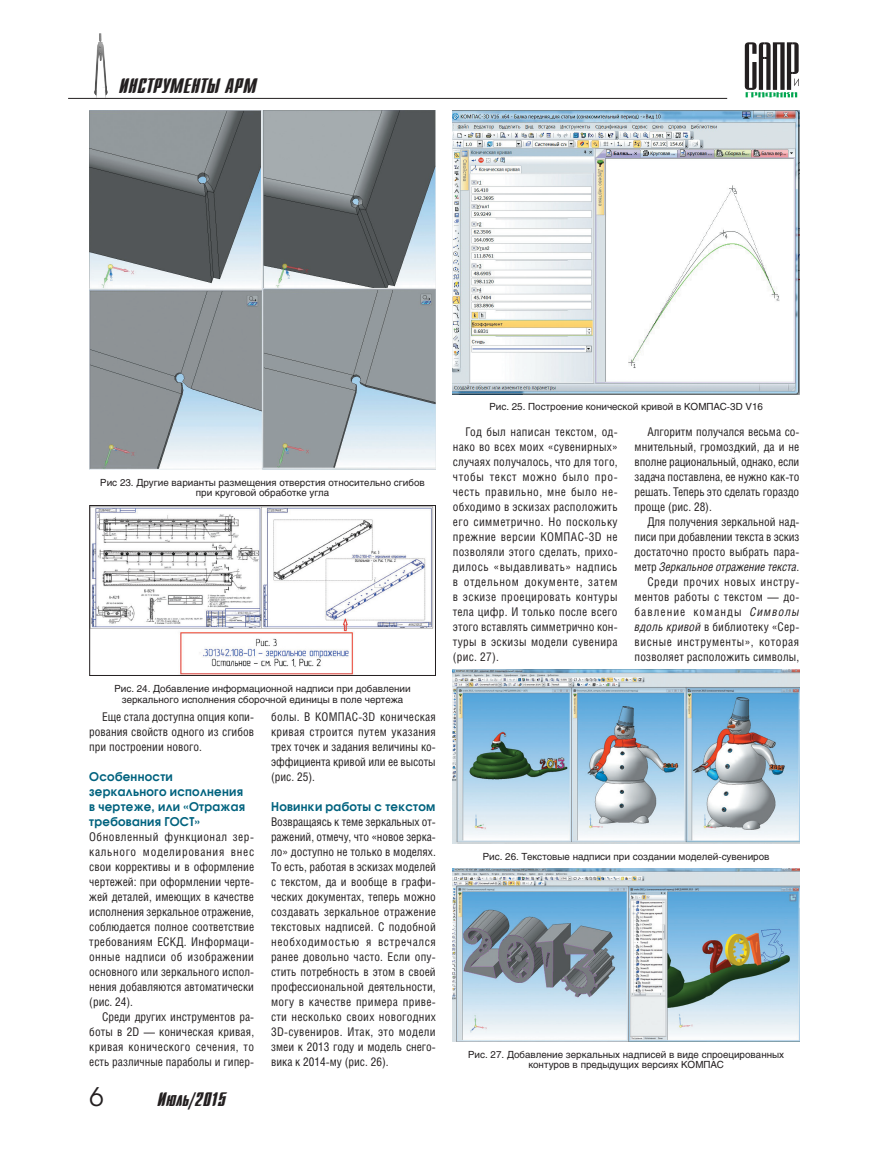
<style>
.page{position:relative;width:893px;height:1170px;background:#fff}
.page>*{position:absolute;margin:0;border:0;box-sizing:border-box;transform-origin:0 0}
.t1{font:25.5px "Avant Garde C";color:#231f20}
.t2{font:21px "Dagger C";letter-spacing:.025em;color:#231f20}
.t3{font:19.5px "Dagger C";letter-spacing:.025em;color:#231f20}
.t4{font:12px/15px "Helios Cond";color:#231f20;text-align:justify}
.t5{font:700 12px/15px "Avant Garde C";letter-spacing:.025em;color:#00627e}
.t6{font:9.75px/10.5px "Helios";color:#231f20;text-align:center}
.s1{font-style:italic}
</style>
<div class="page">
<img style="left:94px;top:33px;width:14px;height:65px">
<svg style="left:745px;top:42px;width:54px;height:55px"></svg>
<hr style="left:68px;top:98px;width:659px;height:1px;background:#231f20">
<img style="left:91px;top:507px;width:343px;height:166px">
<div style="left:89px;top:505px;width:347px;height:170px;border:1px solid #231f20"></div>
<img style="left:453px;top:111px;width:346px;height:283px">
<img style="left:453px;top:669px;width:346px;height:174px">
<img style="left:453px;top:868px;width:346px;height:173px">
<img style="left:89px;top:111px;width:347px;height:358px">
<h2 class="t2" style="left:119px;top:74px;width:139px">инструменты арм</h2>
<p class="t6" style="left:100px;top:477px;width:326px">Рис 23. Другие варианты размещения отверстия относительно сгибов при круговой обработке угла</p>
<p class="t6" style="left:114px;top:683px;width:298px">Рис. 24. Добавление информационной надписи при добавлении зеркального исполнения сборочной единицы в поле чертежа</p>
<p class="t4" style="left:89px;top:708px;width:166px;text-indent:13px">Еще стала доступна опция копи&shy;рования свойств одного из сгибов при построении нового.</p>
<p class="t5" style="left:89px;top:768px;width:157px">Особенности зеркального исполнения в чертеже, или «Отражая требования ГОСТ»</p>
<p class="t4" style="left:89px;top:828px;width:166px">Обновленный функционал зер&shy;кального моделирования внес свои коррективы и в оформление чертежей: при оформлении черте&shy;жей деталей, имеющих в качестве исполнения зеркальное отражение, соблюдается полное соответствие требованиям ЕСКД. Информаци&shy;онные надписи об изображении основного или зеркального испол&shy;нения добавляются автоматически (рис. 24).</p>
<p class="t4" style="left:89px;top:1008px;width:166px;text-indent:13px">Среди других инструментов ра&shy;боты в 2D — коническая кривая, кривая конического сечения, то есть различные параболы и гипер-</p>
<h1 class="t1" style="left:89px;top:1081px;width:16px">6</h1>
<h3 class="t3" style="left:157px;top:1089px;width:70px">Июль/2015</h3>
<p class="t4" style="left:271px;top:708px;width:166px">болы. В КОМПАС-3D коническая кривая строится путем указания трех точек и задания величины ко&shy;эффициента кривой или ее высоты (рис. 25).</p>
<p class="t5" style="left:271px;top:798px;width:166px">Новинки работы с текстом</p>
<p class="t4" style="left:271px;top:813px;width:166px">Возвращаясь к теме зеркальных от&shy;ражений, отмечу, что «новое зерка&shy;ло» доступно не только в моделях.<br>То есть, работая в эскизах моделей с текстом, да и вообще в графи&shy;ческих документах, теперь можно создавать зеркальное отражение текстовых надписей. С подобной необходимостью я встречался ранее довольно часто. Если опу&shy;стить потребность в этом в своей профессиональной деятельности, могу в качестве примера приве&shy;сти несколько своих новогодних 3D-сувениров. Итак, это модели змеи к 2013 году и модель снего&shy;вика к 2014-му (рис. 26).</p>
<p class="t6" style="left:489px;top:401px;width:275px">Рис. 25. Построение конической кривой в КОМПАС-3D V16</p>
<p class="t4" style="left:453px;top:423px;width:166px;text-indent:13px">Год был написан текстом, од&shy;нако во всех моих «сувенирных» случаях получалось, что для того, чтобы текст можно было про&shy;честь правильно, мне было не&shy;обходимо в эскизах расположить его симметрично. Но поскольку прежние версии КОМПАС-3D не позволяли этого сделать, прихо&shy;дилось «выдавливать» надпись в отдельном документе, затем в эскизе проецировать контуры тела цифр. И только после всего этого вставлять симметрично кон&shy;туры в эскизы модели сувенира (рис. 27).</p>
<p class="t4" style="left:635px;top:423px;width:166px;text-indent:13px">Алгоритм получался весьма со&shy;мнительный, громоздкий, да и не вполне рациональный, однако, если задача поставлена, ее нужно как-то решать. Теперь это сделать гораздо проще (рис. 28).</p>
<p class="t4" style="left:635px;top:513px;width:166px;text-align:right">Для получения зеркальной над&shy;писи при добавлении текста в эскиз достаточно просто выбрать пара&shy;метр <span class="s1">Зеркальное отражение текста</span>.<br>Среди прочих новых инстру&shy;ментов работы с текстом — до&shy;бавление команды <span class="s1">Символы вдоль кривой</span> в библиотеку «Сер&shy;висные инструменты», которая позволяет расположить символы,</p>
<p class="t6" style="left:483px;top:851px;width:288px">Рис. 26. Текстовые надписи при создании моделей-сувениров</p>
<p class="t6" style="left:468px;top:1048px;width:317px">Рис. 27. Добавление зеркальных надписей в виде спроецированных контуров в предыдущих версиях КОМПАС</p>
</div>
